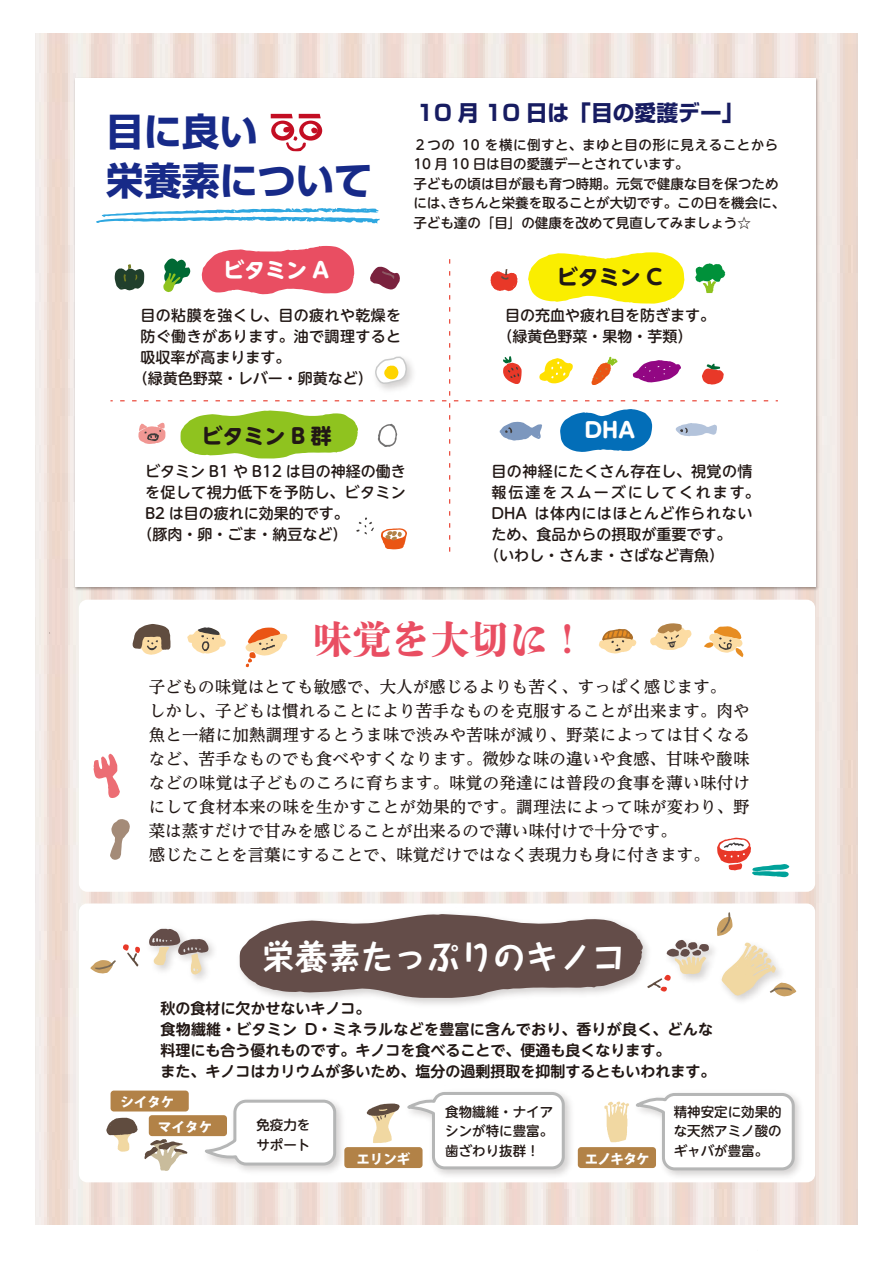
<style>
.page{position:relative;width:893px;height:1263px;background:#fff}
.page>*{position:absolute;margin:0;border:0;box-sizing:border-box;transform-origin:0 0}
.t1{font:800 39.15px "DNP Shuei 4 go B Std";color:#e94e62}
.t2{font:700 38.1px/49.5px "Shin Go Pr 5";color:#172a88}
.t3{font:700 33px "Taka Hand Std";color:#fff}
.t4{font:700 21.75px "Shin Go Pr 5";color:#171c61}
.t5{font:700 21px "UD Shin M Go Pro";color:#221815}
.t6{font:700 21px "UD Shin M Go Pro";color:#fff}
.t7{font:500 16.5px/24px "UD Reimin Pro";letter-spacing:.015em;color:#221815}
.t8{font:500 15px/21px "UD Shin M Go Pro";color:#221815}
.t9{font:700 15px/21px "UD Shin M Go Pro De";color:#221815}
.t10{font:500 15px "UD Shin M Go Pro";letter-spacing:.03em;color:#221815}
.t11{font:500 15px "UD Shin M Go Pro";letter-spacing:.04em;color:#221815}
.t12{font:500 15px "UD Shin M Go Pro";letter-spacing:.135em;color:#221815}
.t13{font:500 13.5px/19.5px "UD Shin M Go Pro";color:#221815}
.t14{font:800 13.5px/25px "Koz Go Pr 6 N";color:#fff}
</style>
<div class="page">
<img style="left:36px;top:34px;width:822px;height:1191px">
<img style="left:73px;top:76px;width:747px;height:515px">
<div style="left:75px;top:78px;width:740px;height:509px;background:#fff"></div>
<div style="left:79px;top:600px;width:736px;height:292px;background:#fff;border-radius:8px"></div>
<div style="left:79px;top:903px;width:736px;height:279px;background:#fff;border-radius:8px"></div>
<div style="left:344px;top:1147px;width:79px;height:21px;background:#b28247;border-radius:3px"></div>
<div style="left:578px;top:1147px;width:78px;height:21px;background:#b28247;border-radius:3px"></div>
<img style="left:198px;top:1106px;width:152px;height:65px">
<svg style="left:203px;top:1099px;width:135px;height:68px"></svg>
<img style="left:401px;top:1097px;width:177px;height:79px">
<svg style="left:406px;top:1092px;width:160px;height:79px"></svg>
<svg style="left:90px;top:960px;width:26px;height:13px"></svg>
<svg style="left:717px;top:912px;width:16px;height:23px"></svg>
<svg style="left:123px;top:944px;width:17px;height:22px"></svg>
<svg style="left:96px;top:208px;width:284px;height:16px"></svg>
<svg style="left:271px;top:114px;width:51px;height:37px"></svg>
<svg style="left:93px;top:754px;width:27px;height:44px"></svg>
<svg style="left:110px;top:819px;width:20px;height:41px"></svg>
<svg style="left:650px;top:623px;width:42px;height:27px"></svg>
<svg style="left:717px;top:838px;width:72px;height:39px"></svg>
<svg style="left:245px;top:627px;width:43px;height:40px"></svg>
<svg style="left:187px;top:627px;width:39px;height:27px"></svg>
<svg style="left:704px;top:626px;width:40px;height:31px"></svg>
<svg style="left:110px;top:246px;width:668px;height:306px"></svg>
<svg style="left:132px;top:624px;width:38px;height:31px"></svg>
<svg style="left:599px;top:628px;width:37px;height:26px"></svg>
<svg style="left:367px;top:1103px;width:33px;height:40px"></svg>
<svg style="left:106px;top:1118px;width:32px;height:34px"></svg>
<svg style="left:144px;top:1139px;width:43px;height:32px"></svg>
<img style="left:629px;top:1099px;width:179px;height:84px">
<svg style="left:604px;top:1093px;width:192px;height:79px"></svg>
<svg style="left:722px;top:942px;width:74px;height:55px"></svg>
<img style="left:709px;top:933px;width:13px;height:54px">
<svg style="left:239px;top:914px;width:470px;height:84px"></svg>
<svg style="left:149px;top:928px;width:60px;height:47px"></svg>
<div style="left:111px;top:1090px;width:78px;height:21px;background:#b28247;border-radius:3px"></div>
<div style="left:149px;top:1115px;width:78px;height:21px;background:#b28247;border-radius:3px"></div>
<h2 class="t2" style="left:106px;top:104px;width:268px">目に良い<br>栄養素について</h2>
<p class="t6" style="left:223px;top:252px;width:107px">ビタミン A</p>
<p class="t10" style="left:140px;top:303px;width:262px">目の粘膜を強くし、目の疲れや乾燥を</p>
<p class="t10" style="left:140px;top:324px;width:262px">防ぐ働きがあります。油で調理すると</p>
<p class="t8" style="left:140px;top:346px;width:152px">吸収率が高まります。</p>
<p class="t8" style="left:133px;top:367px;width:242px">（緑黄色野菜・レバー・卵黄など）</p>
<h3 class="t4" style="left:417px;top:96px;width:328px">10 月 10 日は「目の愛護デー」</h3>
<p class="t13" style="left:413px;top:134px;width:373px">２つの 10 を横に倒すと、まゆと目の形に見えることから<br>10 月 10 日は目の愛護デーとされています。<br>子どもの頃は目が最も育つ時期。元気で健康な目を保つためには、きちんと栄養を取ることが大切です。この日を機会に、子ども達の「目」の健康を改めて見直してみましょう☆</p>
<p class="t5" style="left:557px;top:259px;width:107px">ビタミン C</p>
<p class="t8" style="left:498px;top:304px;width:219px;text-indent:8px">目の充血や疲れ目を防ぎます。（緑黄色野菜・果物・芋類）</p>
<p class="t5" style="left:202px;top:419px;width:132px">ビタミン B 群</p>
<p class="t6" style="left:584px;top:413px;width:52px">DHA</p>
<p class="t8" style="left:145px;top:460px;width:262px">ビタミン B1 や B12 は目の神経の働き</p>
<p class="t10" style="left:145px;top:480px;width:262px">を促して視力低下を予防し、ビタミン</p>
<p class="t8" style="left:145px;top:502px;width:205px">B2 は目の疲れに効果的です。</p>
<p class="t8" style="left:138px;top:523px;width:211px">（豚肉・卵・ごま・納豆など）</p>
<p class="t10" style="left:492px;top:459px;width:262px">目の神経にたくさん存在し、視覚の情</p>
<p class="t12" style="left:492px;top:480px;width:270px">報伝達をスムーズにしてくれます。</p>
<p class="t11" style="left:492px;top:501px;width:262px">DHA は体内にはほとんど作られない</p>
<p class="t8" style="left:492px;top:523px;width:241px">ため、食品からの摂取が重要です。</p>
<p class="t8" style="left:484px;top:544px;width:241px">（いわし・さんま・さばなど青魚）</p>
<h1 class="t1" style="left:313px;top:611px;width:276px">味覚を大切に！</h1>
<p class="t7" style="left:149px;top:674px;width:603px">子どもの味覚はとても敏感で、大人が感じるよりも苦く、すっぱく感じます。<br>しかし、子どもは慣れることにより苦手なものを克服することが出来ます。肉や魚と一緒に加熱調理するとうま味で渋みや苦味が減り、野菜によっては甘くなるなど、苦手なものでも食べやすくなります。微妙な味の違いや食感、甘味や酸味などの味覚は子どものころに育ちます。味覚の発達には普段の食事を薄い味付けにして食材本来の味を生かすことが効果的です。調理法によって味が変わり、野菜は蒸すだけで甘みを感じることが出来るので薄い味付けで十分です。<br>感じたことを言葉にすることで、味覚だけではなく表現力も身に付きます。</p>
<h3 class="t3" style="left:262px;top:933px;width:364px">栄養素たっぷりのキノコ</h3>
<p class="t9" style="left:160px;top:997px;width:556px">秋の食材に欠かせないキノコ。<br>食物繊維・ビタミン D・ミネラルなどを豊富に含んでおり、香りが良く、どんな料理にも合う優れものです。キノコを食べることで、便通も良くなります。<br>また、キノコはカリウムが多いため、塩分の過剰摂取を抑制するともいわれます。</p>
<p class="t14" style="left:158px;top:1090px;width:55px;text-indent:-38px">シイタケ<br>マイタケ</p>
<p class="t13" style="left:256px;top:1114px;width:55px">免疫力をサポート</p>
<p class="t13" style="left:445px;top:1101px;width:109px;text-align:justify">食物繊維・ナイアシンが特に豊富。歯ざわり抜群！</p>
<p class="t13" style="left:674px;top:1101px;width:110px;text-align:justify">精神安定に効果的な天然アミノ酸のギャバが豊富。</p>
<p class="t14" style="left:356px;top:1147px;width:56px">エリンギ</p>
<p class="t14" style="left:585px;top:1147px;width:66px">エノキタケ</p>
</div>
